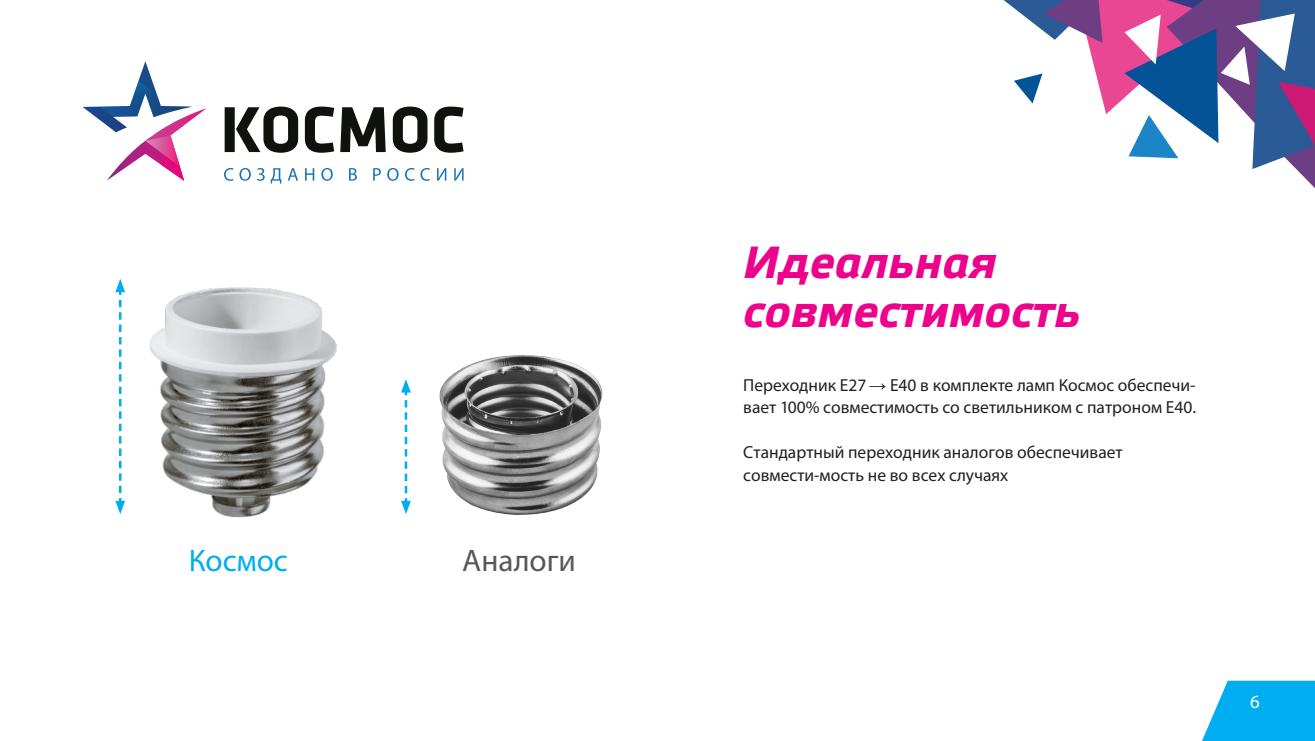
<style>
.page{position:relative;width:1315px;height:741px;background:#fff}
.page>*{position:absolute;margin:0;border:0;box-sizing:border-box;transform-origin:0 0}
.Текст_слайда{font:italic 700 45px/48.8px "Elektra Text Pro";color:#ed028c}
.иконки{font:31.25px "Myriad Pro";color:#57585a}
.иконки-2{font:31.25px "Myriad Pro";color:#00aeef}
.t1{font:18.75px "Myriad Pro";color:#fff}
.Текст_слайда-2{font:17.5px/21.8px "Myriad Pro";color:#231f20}
.s1{font-family:"Arial"}
</style>
<div class="page">
<svg style="left:1202px;top:680px;width:113px;height:61px;background:#1fb7f1"></svg>
<svg style="left:225px;top:107px;width:73px;height:46px"></svg>
<svg style="left:305px;top:107px;width:29px;height:46px"></svg>
<svg style="left:340px;top:107px;width:46px;height:45px"></svg>
<svg style="left:393px;top:107px;width:34px;height:46px"></svg>
<svg style="left:434px;top:107px;width:29px;height:46px"></svg>
<svg style="left:224px;top:168px;width:9px;height:13px"></svg>
<svg style="left:239px;top:168px;width:12px;height:13px"></svg>
<svg style="left:257px;top:168px;width:8px;height:13px"></svg>
<svg style="left:271px;top:168px;width:10px;height:15px"></svg>
<svg style="left:288px;top:168px;width:10px;height:12px"></svg>
<svg style="left:305px;top:168px;width:9px;height:12px"></svg>
<svg style="left:321px;top:168px;width:12px;height:13px"></svg>
<svg style="left:349px;top:168px;width:8px;height:13px"></svg>
<svg style="left:373px;top:168px;width:8px;height:12px"></svg>
<svg style="left:387px;top:168px;width:11px;height:13px"></svg>
<svg style="left:405px;top:168px;width:9px;height:13px"></svg>
<svg style="left:420px;top:168px;width:10px;height:13px"></svg>
<svg style="left:437px;top:168px;width:9px;height:12px"></svg>
<svg style="left:454px;top:168px;width:9px;height:12px"></svg>
<svg style="left:83px;top:61px;width:123px;height:120px"></svg>
<svg style="left:1003px;top:0;width:312px;height:188px"></svg>
<img style="left:439px;top:355px;width:164px;height:160px">
<img style="left:149px;top:287px;width:188px;height:231px">
<svg style="left:115px;top:279px;width:10px;height:235px"></svg>
<svg style="left:401px;top:379px;width:10px;height:135px"></svg>
<p class="иконки-2" style="left:189px;top:541px;width:101px">Космос</p>
<p class="иконки" style="left:462px;top:541px;width:115px">Аналоги</p>
<p class="Текст_слайда" style="left:743px;top:240px;width:339px">Идеальная совместимость</p>
<p class="Текст_слайда-2" style="left:743px;top:374px;width:454px">Переходник Е27 <span class="s1">→</span> Е40 в комплекте ламп Космос обеспечи&shy;вает 100% совместимость со светильником с патроном Е40.</p>
<p class="Текст_слайда-2" style="left:743px;top:441px;width:381px;line-height:22.5px">Стандартный переходник аналогов обеспечивает совмести-мость не во всех случаях</p>
<p class="t1" style="left:1250px;top:689px;width:11px">6</p>
</div>
